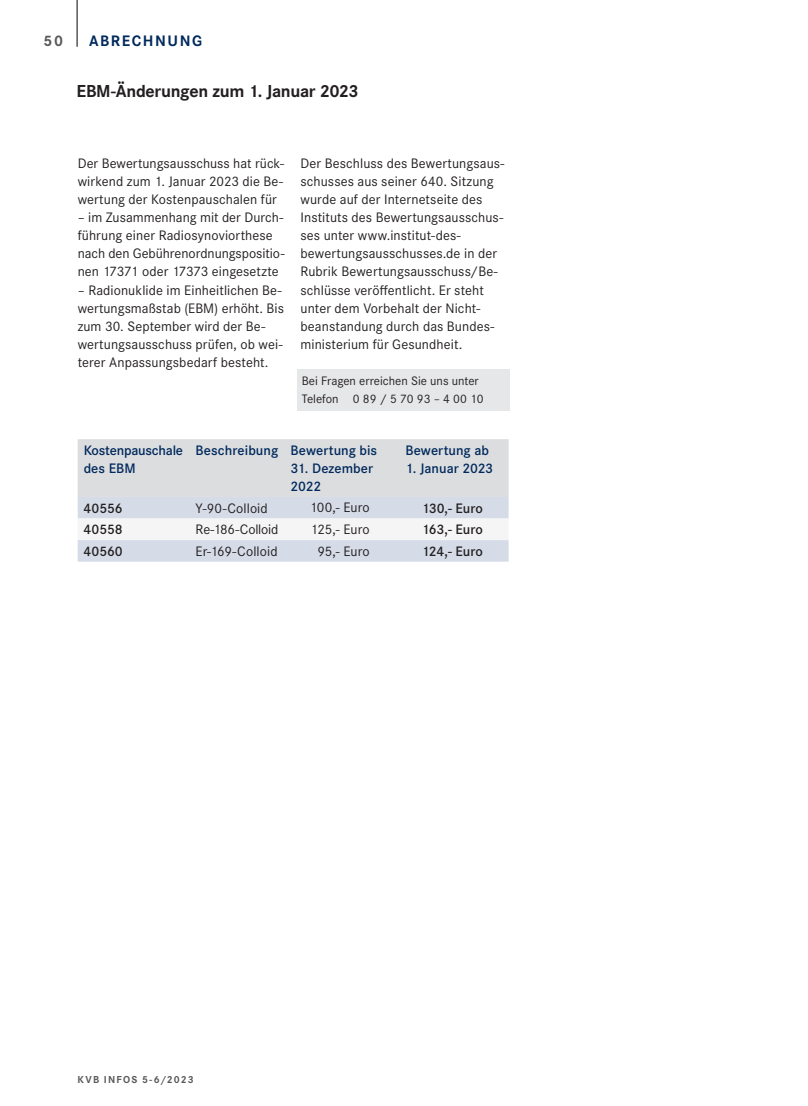
<style>
.page{position:relative;width:808px;height:1106px;background:#fff}
.page>*{position:absolute;margin:0;border:0;box-sizing:border-box;transform-origin:0 0}
.t1{font:700 18px "Corporate S";letter-spacing:-.02em;color:#231f20}
.t2{font:700 15.75px "Corporate S";letter-spacing:.1em;color:#00295c}
.t3{font:700 15.75px "Corporate S";color:#57585a}
.t4{font:14.25px/18px "Corporate S";letter-spacing:.005em;color:#231f20}
.t5{font:600 14.25px/18px "Corporate S";letter-spacing:.005em;color:#00295c}
.t6{font:600 14.25px "Corporate S";letter-spacing:-.005em;color:#231f20}
.t7{font:600 14.25px/18px "Corporate S";letter-spacing:-.015em;color:#00295c}
.t8{font:14.25px "Corporate S";letter-spacing:-.015em;color:#231f20}
.t9{font:12.75px/18px "Corporate S";color:#231f20}
.t10{font:700 10.5px "Corporate S";letter-spacing:.11em;color:#57585a}
</style>
<div class="page">
<hr style="left:77px;top:0;width:1px;height:47px;background:#231f20">
<svg style="left:78px;top:439px;width:431px;height:122px"></svg>
<div style="left:298px;top:369px;width:212px;height:41px;background:#e6e7e9"></div>
<p class="t3" style="left:44px;top:30px;width:21px">50</p>
<p class="t2" style="left:89px;top:30px;width:115px">ABRECHNUNG</p>
<p class="t1" style="left:77px;top:79px;width:284px">EBM-Änderungen zum 1. Januar 2023</p>
<p class="t4" style="left:78px;top:154px;width:208px;text-align:justify">Der Bewertungsausschuss hat rück&shy;wirkend zum 1. Januar 2023 die Be&shy;wertung der Kostenpauschalen für</p>
<p class="t4" style="left:78px;top:208px;width:208px">– im Zusammenhang mit der Durch&shy;führung einer Radiosynoviorthese nach den Gebührenordnungspositio&shy;nen 17371 oder 17373 eingesetzte</p>
<p class="t4" style="left:78px;top:280px;width:208px">– Radionuklide im Einheitlichen Be&shy;wertungsmaßstab (EBM) erhöht. Bis zum 30. September wird der Be&shy;wertungsausschuss prüfen, ob wei&shy;terer Anpassungsbedarf besteht.</p>
<p class="t4" style="left:300px;top:154px;width:206px">Der Beschluss des Bewertungsaus&shy;schusses aus seiner 640. Sitzung wurde auf der Internetseite des<br>Instituts des Bewertungsausschus&shy;ses unter www.institut-des&shy;bewertungsausschusses.de in der<br>Rubrik Bewertungsausschuss/Be&shy;schlüsse veröffentlicht. Er steht unter dem Vorbehalt der Nicht&shy;beanstandung durch das Bundes&shy;ministerium für Gesundheit.</p>
<p class="t9" style="left:302px;top:371px;width:183px">Bei Fragen erreichen Sie uns unter<br>Telefon 0 89 / 5 70 93 – 4 00 10</p>
<p class="t7" style="left:84px;top:440px;width:101px">Kostenpauschale des EBM</p>
<p class="t5" style="left:196px;top:440px;width:183px">Beschreibung Bewertung bis</p>
<p class="t5" style="left:291px;top:458px;width:84px">31. Dezember<br>2022</p>
<p class="t5" style="left:405px;top:440px;width:85px">Bewertung ab</p>
<p class="t5" style="left:405px;top:458px;width:89px">1. Januar 2023</p>
<p class="t6" style="left:84px;top:498px;width:41px">40556</p>
<p class="t4" style="left:196px;top:498px;width:74px">Y-90-Colloid</p>
<p class="t4" style="left:310px;top:498px;width:61px">100,- Euro</p>
<p class="t6" style="left:422px;top:498px;width:63px">130,- Euro</p>
<p class="t6" style="left:84px;top:520px;width:41px">40558</p>
<p class="t8" style="left:196px;top:520px;width:84px">Re-186-Colloid</p>
<p class="t4" style="left:311px;top:520px;width:61px">125,- Euro</p>
<p class="t6" style="left:422px;top:520px;width:63px">163,- Euro</p>
<p class="t6" style="left:84px;top:541px;width:41px">40560</p>
<p class="t4" style="left:196px;top:541px;width:83px">Er-169-Colloid</p>
<p class="t4" style="left:317px;top:541px;width:54px">95,- Euro</p>
<p class="t6" style="left:422px;top:541px;width:63px">124,- Euro</p>
<p class="t10" style="left:77px;top:1072px;width:118px">KVB INFOS 5-6/2023</p>
</div>
